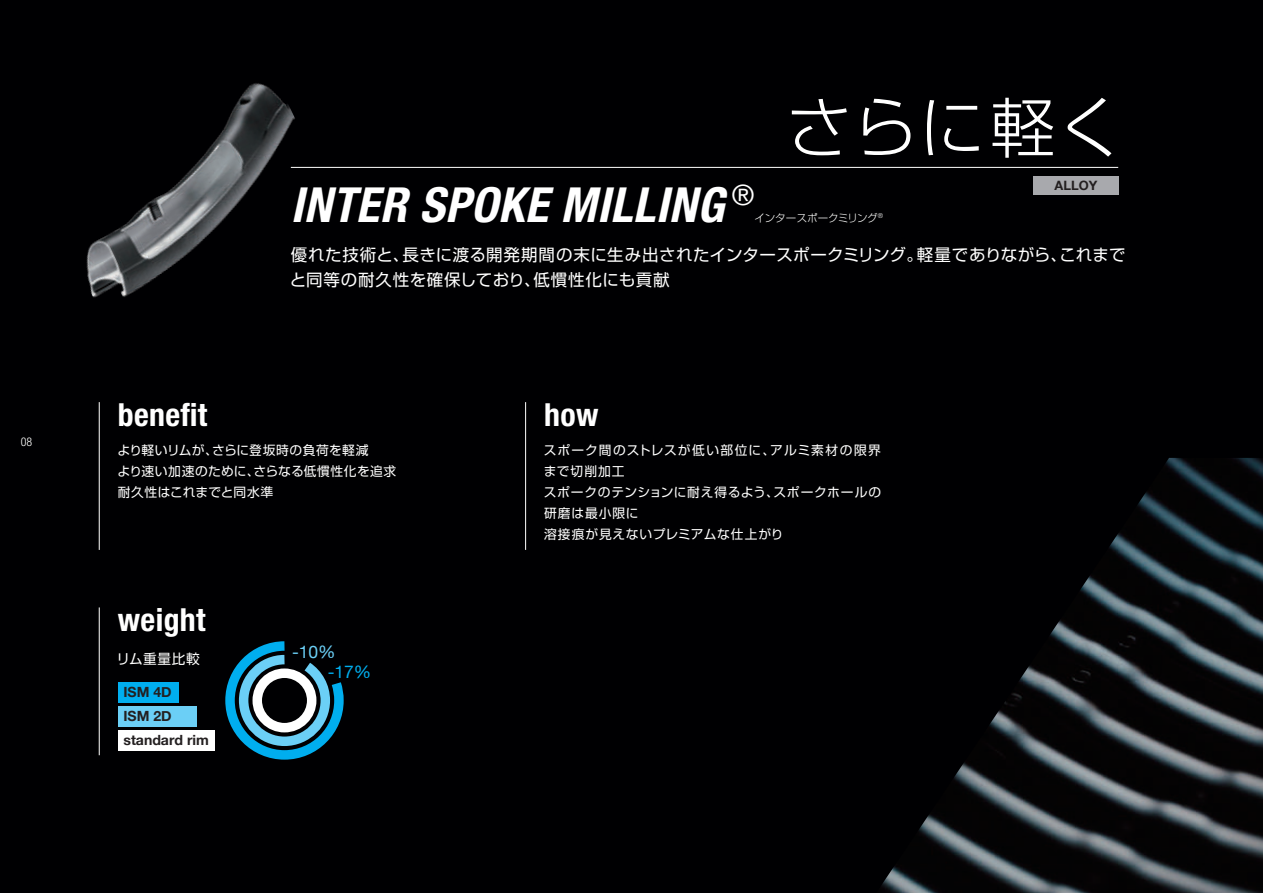
<style>
.page{position:relative;width:1263px;height:893px;background:#000002}
.page>*{position:absolute;margin:0;border:0;box-sizing:border-box;transform-origin:0 0}
.t1{font:300 65.7px "Shin Go Pr 5";letter-spacing:.025em;color:#fff}
.t2{font:italic 700 condensed 48.45px "Helvetica Neue LT Std";letter-spacing:.01em;color:#fff}
.t3{font:700 condensed 31.8px "Helvetica Neue LT Std";letter-spacing:.01em;color:#fff}
.t4{font:17.4px "Helvetica Neue";color:#6bcff6}
.t5{font:17.4px "Helvetica Neue";color:#00aeef}
.t6{font:16.5px/25.5px "Shin Go Pro";letter-spacing:.03em;color:#fff}
.t7{font:700 14.1px/23.7px "Helvetica Neue";color:#231f20}
.t8{font:13.65px "Shin Go Pro";letter-spacing:.05em;color:#fff}
.t9{font:700 12.9px "Helvetica Neue";color:#231f20}
.t10{font:12.75px/21px "Shin Go Pro";letter-spacing:.07em;color:#fff}
.t11{font:12.75px/21px "Shin Go Pro";letter-spacing:.02em;color:#fff}
.t12{font:300 condensed 12px "Helvetica Neue LT Std";color:#fff}
.t13{font:300 10.5px "Shin Go Pr 5";letter-spacing:-.015em;color:#fff}
</style>
<div class="page">
<img style="left:882px;top:458px;width:381px;height:435px">
<svg style="left:225px;top:641px;width:119px;height:119px"></svg>
<div style="left:118px;top:683px;width:60px;height:20px;background:#00aeef"></div>
<div style="left:118px;top:706px;width:79px;height:20px;background:#6bcff6"></div>
<div style="left:118px;top:730px;width:97px;height:20px;background:#fff"></div>
<hr style="left:291px;top:167px;width:827px;height:1px;background:#fff">
<hr style="left:99px;top:402px;width:1px;height:148px;background:#fff">
<hr style="left:99px;top:607px;width:1px;height:148px;background:#fff">
<hr style="left:525px;top:402px;width:1px;height:148px;background:#fff">
<div style="left:1034px;top:176px;width:85px;height:19px;background:#a8a9ad"></div>
<img style="left:86px;top:83px;width:250px;height:215px">
<p class="t12" style="left:21px;top:435px;width:13px">08</p>
<h1 class="t1" style="left:786px;top:74px;width:338px">さらに軽く</h1>
<h2 class="t2" style="left:291px;top:175px;width:465px">INTER SPOKE MILLING <sup>®</sup></h2>
<p class="t13" style="left:754px;top:209px;width:130px">インタースポークミリング<sup>®</sup></p>
<p class="t9" style="left:1054px;top:175px;width:44px">ALLOY</p>
<p class="t6" style="left:290px;top:240px;width:837px">優れた技術と、長きに渡る開発期間の末に生み出されたインタースポークミリング。軽量でありながら、これまでと同等の耐久性を確保しており、低慣性化にも貢献</p>
<h3 class="t3" style="left:118px;top:395px;width:91px">benefit</h3>
<h3 class="t3" style="left:544px;top:395px;width:56px">how</h3>
<p class="t11" style="left:117px;top:438px;width:280px">より軽いリムが、さらに登坂時の負荷を軽減<br>より速い加速のために、さらなる低慣性化を追求耐久性はこれまでと同水準</p>
<h3 class="t3" style="left:118px;top:601px;width:89px">weight</h3>
<p class="t8" style="left:117px;top:647px;width:85px">リム重量比較</p>
<p class="t7" style="left:123px;top:681px;width:87px">ISM 4D<br>ISM 2D standard rim</p>
<h3 class="t4" style="left:292px;top:639px;width:45px">-10%</h3>
<h3 class="t5" style="left:328px;top:659px;width:45px">-17%</h3>
<p class="t10" style="left:544px;top:438px;width:339px">スポーク間のストレスが低い部位に、アルミ素材の限界まで切削加工<br>スポークのテンションに耐え得るよう、スポークホールの研磨は最小限に<br>溶接痕が見えないプレミアムな仕上がり</p>
</div>
